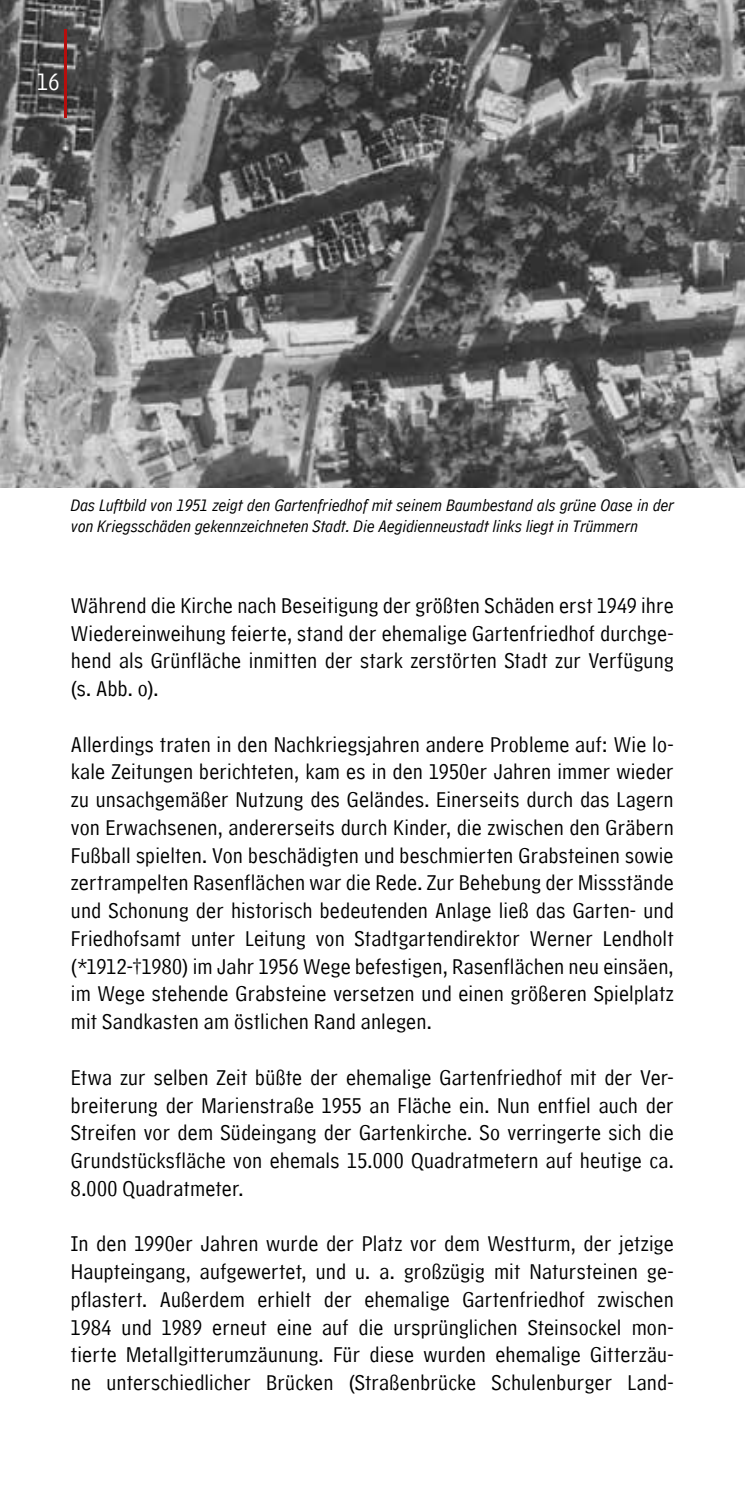
<style>
.page{position:relative;width:745px;height:1489px;background:#fff}
.page>*{position:absolute;margin:0;border:0;box-sizing:border-box;transform-origin:0 0}
.t1{font:25px "Hannover Millennial Comment";color:#fff}
.t2{font:22.5px/27.8px "Hannover Millennial Comment";letter-spacing:.005em;color:#000;text-align:justify}
.t3{font:italic 17.5px/21px "Hannover Millennial Comment";color:#000}
</style>
<div class="page">
<img style="left:0;top:0;width:744px;height:487px">
<hr style="left:64px;top:29px;width:3px;height:88px;background:#b70e0c">
<p class="t1" style="left:37px;top:68px;width:24px">16</p>
<p class="t3" style="left:71px;top:495px;width:604px">Das Luftbild von 1951 zeigt den Gartenfriedhof mit seinem Baumbestand als grüne Oase in der von Kriegsschäden gekennzeichneten Stadt. Die Aegidienneustadt links liegt in Trümmern</p>
<p class="t2" style="left:71px;top:592px;width:604px">Während die Kirche nach Beseitigung der größten Schäden erst 1949 ihre Wiedereinweihung feierte, stand der ehemalige Gartenfriedhof durchge&shy;hend als Grünfläche inmitten der stark zerstörten Stadt zur Verfügung (s. Abb. o).</p>
<p class="t2" style="left:71px;top:730px;width:604px">Allerdings traten in den Nachkriegsjahren andere Probleme auf: Wie lo&shy;kale Zeitungen berichteten, kam es in den 1950er Jahren immer wieder zu unsachgemäßer Nutzung des Geländes. Einerseits durch das Lagern von Erwachsenen, andererseits durch Kinder, die zwischen den Gräbern Fußball spielten. Von beschädigten und beschmierten Grabsteinen sowie zertrampelten Rasenflächen war die Rede. Zur Behebung der Missstände und Schonung der historisch bedeutenden Anlage ließ das Garten- und Friedhofsamt unter Leitung von Stadtgartendirektor Werner Lendholt (*1912-†1980) im Jahr 1956 Wege befestigen, Rasenflächen neu einsäen, im Wege stehende Grabsteine versetzen und einen größeren Spielplatz mit Sandkasten am östlichen Rand anlegen.</p>
<p class="t2" style="left:71px;top:1063px;width:604px">Etwa zur selben Zeit büßte der ehemalige Gartenfriedhof mit der Ver&shy;breiterung der Marienstraße 1955 an Fläche ein. Nun entfiel auch der Streifen vor dem Südeingang der Gartenkirche. So verringerte sich die Grundstücksfläche von ehemals 15.000 Quadratmetern auf heutige ca.<br>8.000 Quadratmeter.</p>
<p class="t2" style="left:71px;top:1230px;width:604px">In den 1990er Jahren wurde der Platz vor dem Westturm, der jetzige Haupteingang, aufgewertet, und u. a. großzügig mit Natursteinen ge&shy;pflastert. Außerdem erhielt der ehemalige Gartenfriedhof zwischen 1984 und 1989 erneut eine auf die ursprünglichen Steinsockel mon&shy;tierte Metallgitterumzäunung. Für diese wurden ehemalige Gitterzäu&shy;ne unterschiedlicher Brücken (Straßenbrücke Schulenburger Land-</p>
</div>
